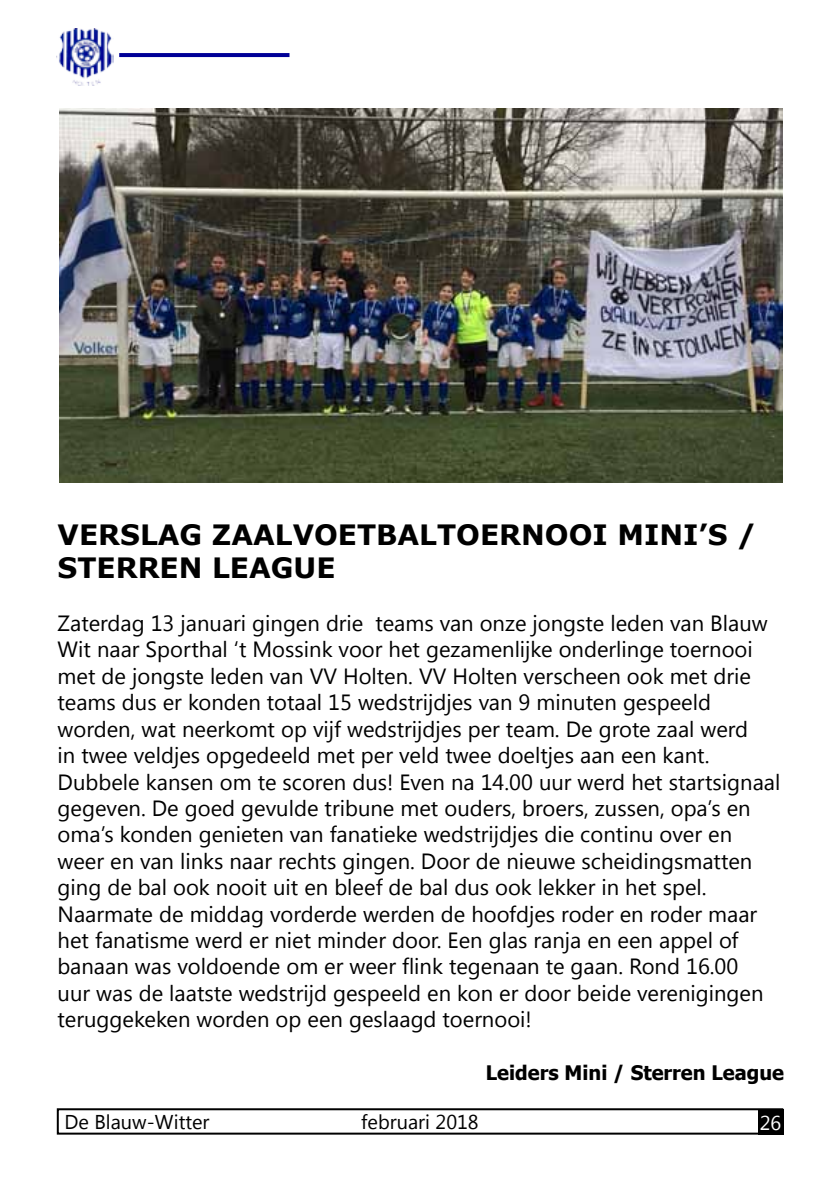
<style>
.page{position:relative;width:840px;height:1191px;background:#fff}
.page>*{position:absolute;margin:0;border:0;box-sizing:border-box;transform-origin:0 0}
.t1{font:700 28px/33.6px "Verdana";color:#000}
.t2{font:22px/26.4px "Segoe UI";color:#000}
.t3{font:20px "Segoe UI";color:#000}
.t4{font:700 20px "Tahoma";color:#000}
.t5{font:20px "Segoe UI";color:#fff}
</style>
<div class="page">
<div style="left:57px;top:1108px;width:725px;height:26px;border:2px solid #000"></div>
<div style="left:757px;top:1109px;width:25px;height:25px;background:#000"></div>
<img style="left:57px;top:29px;width:56px;height:56px">
<svg style="left:119px;top:53px;width:170px;height:4px"></svg>
<img style="left:59px;top:108px;width:722px;height:374px">
<p class="t1" style="left:58px;top:518px;width:700px">VERSLAG ZAALVOETBALTOERNOOI M INI’S /<br>STERREN LEAGUE</p>
<p class="t2" style="left:58px;top:609px;width:723px">Zaterdag 13 januari gingen drie teams van onze jongste leden van Blauw Wit naar Sporthal ‘t Mossink voor het gezamenlijke onderlinge toernooi met de jongste leden van VV Holten. VV Holten verscheen ook met drie teams dus er konden totaal 15 wedstrijdjes van 9 minuten gespeeld worden, wat neerkomt op vijf wedstrijdjes per team. De grote zaal werd<br>in twee veldjes opgedeeld met per veld twee doeltjes aan een kant.<br>Dubbele kansen om te scoren dus! Even na 14.00 uur werd het startsignaal gegeven. De goed gevulde tribune met ouders, broers, zussen, opa’s en oma’s konden genieten van fanatieke wedstrijdjes die continu over en weer en van links naar rechts gingen. Door de nieuwe scheidingsmatten ging de bal ook nooit uit en bleef de bal dus ook lekker in het spel.<br>Naarmate de middag vorderde werden de hoofdjes roder en roder maar het fanatisme werd er niet minder door. Een glas ranja en een appel of banaan was voldoende om er weer flink tegenaan te gaan. Rond 16.00<br>uur was de laatste wedstrijd gespeeld en kon er door beide verenigingen teruggekeken worden op een geslaagd toernooi!</p>
<p class="t4" style="left:485px;top:1058px;width:299px">Leiders Mini / Sterren League</p>
<p class="t3" style="left:64px;top:1107px;width:146px">De Blauw-Witter</p>
<p class="t3" style="left:361px;top:1107px;width:119px">februari 2018</p>
<p class="t5" style="left:759px;top:1108px;width:23px">26</p>
</div>
